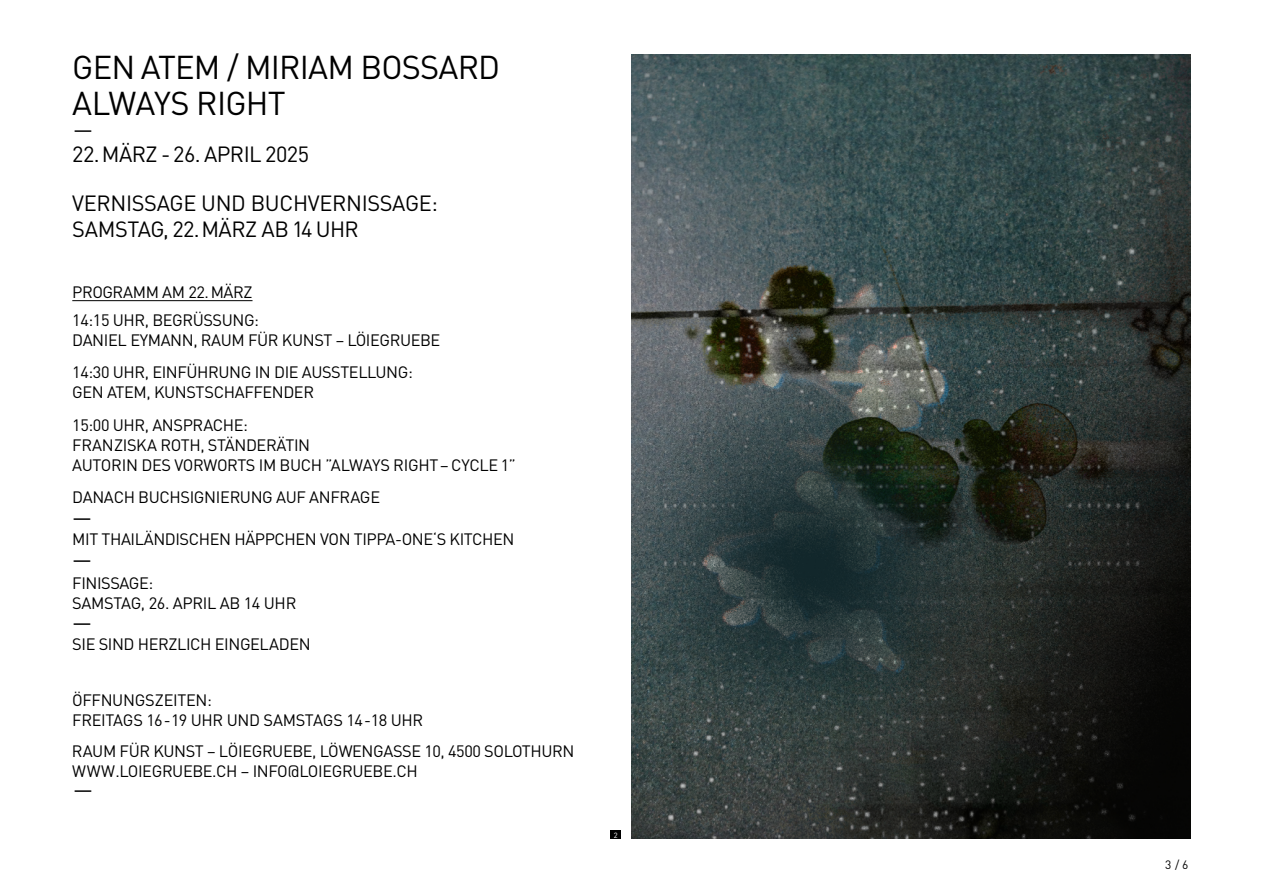
<style>
.page{position:relative;width:1263px;height:893px;background:#fff}
.page>*{position:absolute;margin:0;border:0;box-sizing:border-box;transform-origin:0 0}
.t1{font:32.7px/36.3px "DINOT";letter-spacing:-.025em;color:#000}
.t2{font:21.75px/25.3px "DINOT";letter-spacing:-.02em;color:#000}
.t3{font:16.35px/20px "DINOT";letter-spacing:-.025em;color:#000}
.t4{font:12px "DINOT";color:#000}
.t5{font:7.5px "DINOT";color:#fff}
</style>
<div class="page">
<hr style="left:72px;top:300px;width:180px;height:1px;background:#000">
<img style="left:631px;top:54px;width:560px;height:785px">
<div style="left:611px;top:831px;width:10px;height:8px;background:#000"></div>
<h1 class="t1" style="left:72px;top:48px;width:429px">GEN ATEM / MIRIAM BOSSARD<br>ALWAYS RIGHT</h1>
<h2 class="t2" style="left:73px;top:116px;width:21px">—</h2>
<h2 class="t2" style="left:72px;top:141px;width:238px">22. MÄRZ - 26. APRIL 2025</h2>
<h2 class="t2" style="left:72px;top:190px;width:367px">VERNISSAGE UND BUCHVERNISSAGE:<br>SAMSTAG, 22. MÄRZ AB 14 UHR</h2>
<p class="t3" style="left:72px;top:279px;width:188px;line-height:27.2px">PROGRAMM AM 22.MÄRZ<br>14:15 UHR, BEGRÜSSUNG:</p>
<p class="t3" style="left:72px;top:323px;width:370px;line-height:32.7px">DANIEL EYMANN, RAUM FÜR KUNST – LÖIEGRUEBE<br>14:30 UHR, EINFÜHRUNG IN DIE AUSSTELLUNG:</p>
<p class="t3" style="left:72px;top:376px;width:243px;line-height:32.7px">GEN ATEM, KUNSTSCHAFFENDER<br>15:00 UHR, ANSPRACHE:</p>
<p class="t3" style="left:72px;top:435px;width:445px">FRANZISKA ROTH, STÄNDERÄTIN<br>AUTORIN DES VORWORTS IM BUCH ”ALWAYS RIGHT – CYCLE 1”</p>
<p class="t3" style="left:72px;top:487px;width:309px">DANACH BUCHSIGNIERUNG AUF ANFRAGE</p>
<h2 class="t2" style="left:72px;top:504px;width:21px">—</h2>
<p class="t3" style="left:72px;top:529px;width:444px">MIT THAILÄNDISCHEN HÄPPCHEN VON TIPPA-ONE‘S KITCHEN</p>
<h2 class="t2" style="left:72px;top:546px;width:21px">—</h2>
<p class="t3" style="left:72px;top:572px;width:226px">FINISSAGE:<br>SAMSTAG, 26. APRIL AB 14 UHR</p>
<h2 class="t2" style="left:72px;top:609px;width:21px">—</h2>
<p class="t3" style="left:72px;top:634px;width:240px">SIE SIND HERZLICH EINGELADEN</p>
<p class="t3" style="left:72px;top:690px;width:353px">ÖFFNUNGSZEITEN:<br>FREITAGS 16 - 19 UHR UND SAMSTAGS 14-18 UHR</p>
<p class="t3" style="left:72px;top:741px;width:504px">RAUM FÜR KUNST – LÖIEGRUEBE, LÖWENGASSE 10, 4500 SOLOTHURN<br>WWW.LOIEGRUEBE.CH – INFO@LOIEGRUEBE.CH</p>
<h2 class="t2" style="left:73px;top:776px;width:21px">—</h2>
<p class="t5" style="left:614px;top:830px;width:5px">2</p>
<p class="t4" style="left:1165px;top:858px;width:25px">3 / 6</p>
</div>
